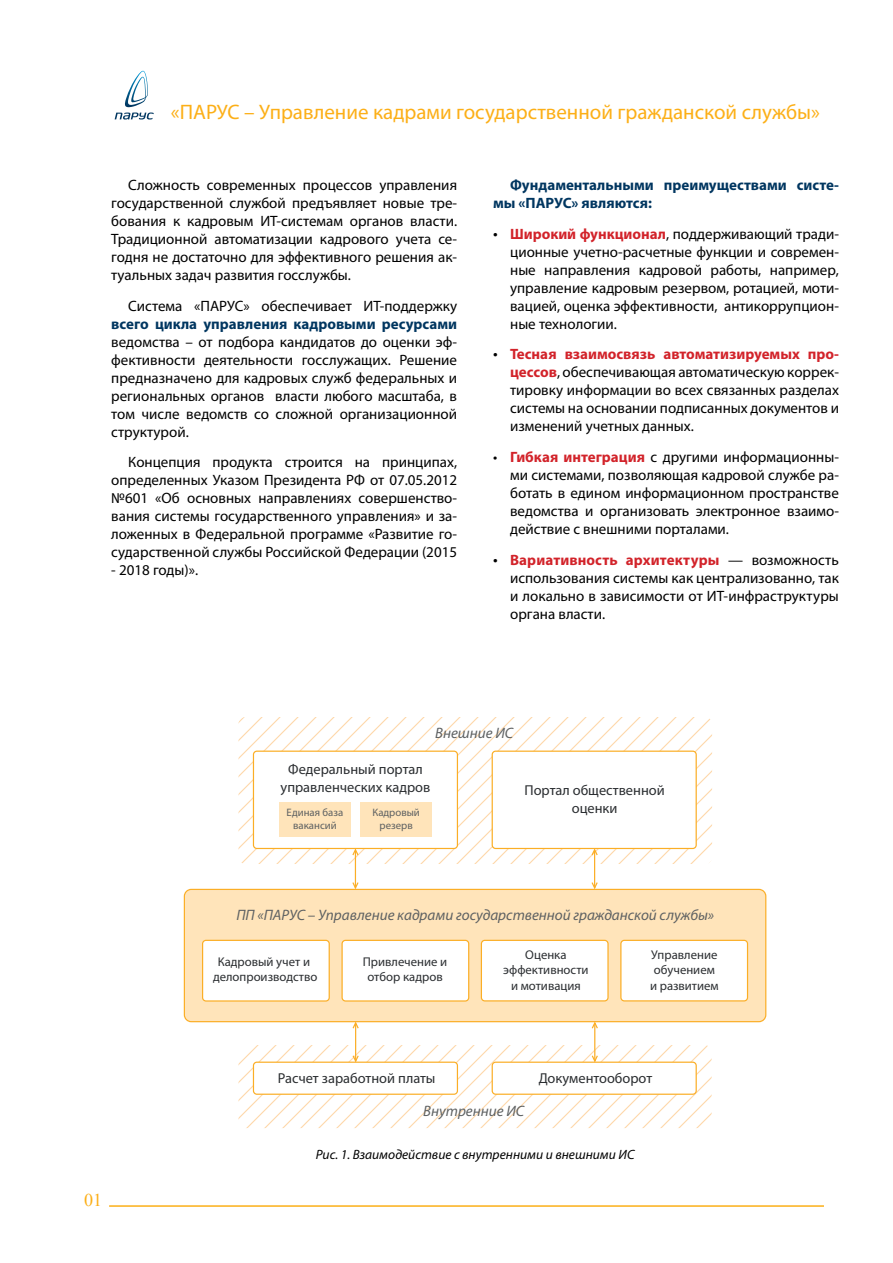
<style>
.page{position:relative;width:893px;height:1263px;background:#fff}
.page>*{position:absolute;margin:0;border:0;box-sizing:border-box;transform-origin:0 0}
.t1{font:21px "Myriad Pro";color:#fcaf17}
.t2{font:18px "Times New Roman";color:#fcaf17}
.t3{font:italic 15.15px "Myriad Pro";color:#5e6162}
.t4{font:15px/18px "Myriad Pro";color:#000;text-align:justify}
.t5{font:700 15px/18px "Myriad Pro";color:#003660}
.t6{font:14.4px/17.2px "Myriad Pro";color:#2b2e31;text-align:center}
.t7{font:italic 13.5px "Myriad Pro";color:#000}
.t8{font:12.75px/15.3px "Myriad Pro";color:#2b2e31;text-align:center}
.t9{font:10.8px/12.9px "Myriad Pro";color:#5e6162;text-align:center}
.s1{font-size:16.5px}
.s2{font-weight:700;color:#d2232a}
</style>
<div class="page">
<hr style="left:109px;top:1205px;width:715px;height:2px;background:#fcaf17">
<div style="left:184px;top:889px;width:582px;height:133px;background:#ffe4ba;border-radius:7px"></div>
<div style="left:184px;top:889px;width:582px;height:133px;border:1px solid #fbae26;border-radius:7px"></div>
<div style="left:342px;top:940px;width:127px;height:61px;background:#fff;border-radius:3px"></div>
<div style="left:341px;top:940px;width:128px;height:61px;border:1px solid #fbae26;border-radius:3px"></div>
<div style="left:203px;top:940px;width:126px;height:61px;background:#fff;border-radius:3px"></div>
<div style="left:202px;top:940px;width:128px;height:61px;border:1px solid #fbae26;border-radius:3px"></div>
<div style="left:481px;top:940px;width:127px;height:61px;background:#fff;border-radius:3px"></div>
<div style="left:481px;top:940px;width:128px;height:61px;border:1px solid #fbae26;border-radius:3px"></div>
<div style="left:621px;top:940px;width:126px;height:61px;background:#fff;border-radius:3px"></div>
<div style="left:620px;top:940px;width:128px;height:61px;border:1px solid #fbae26;border-radius:3px"></div>
<svg style="left:238px;top:1045px;width:474px;height:83px"></svg>
<div style="left:253px;top:1062px;width:204px;height:32px;background:#fff;border-radius:3px"></div>
<div style="left:253px;top:1061px;width:205px;height:34px;border:1px solid #fbae26;border-radius:3px"></div>
<div style="left:492px;top:1062px;width:204px;height:32px;background:#fff;border-radius:3px"></div>
<div style="left:492px;top:1061px;width:205px;height:34px;border:1px solid #fbae26;border-radius:3px"></div>
<svg style="left:238px;top:717px;width:474px;height:147px"></svg>
<div style="left:253px;top:751px;width:204px;height:97px;background:#fff;border-radius:3px"></div>
<div style="left:253px;top:750px;width:205px;height:99px;border:1px solid #fbae26;border-radius:3px"></div>
<div style="left:492px;top:751px;width:204px;height:97px;background:#fff;border-radius:3px"></div>
<div style="left:492px;top:750px;width:205px;height:99px;border:1px solid #fbae26;border-radius:3px"></div>
<div style="left:279px;top:802px;width:72px;height:34px;background:#ffe4ba"></div>
<div style="left:360px;top:802px;width:72px;height:34px;background:#ffe4ba"></div>
<hr style="left:355px;top:851px;width:1px;height:37px;background:#fbae26">
<svg style="left:351px;top:847px;width:9px;height:10px"></svg>
<svg style="left:351px;top:881px;width:9px;height:10px"></svg>
<hr style="left:594px;top:851px;width:1px;height:37px;background:#fbae26">
<svg style="left:590px;top:847px;width:9px;height:10px"></svg>
<svg style="left:590px;top:881px;width:9px;height:10px"></svg>
<hr style="left:355px;top:1024px;width:1px;height:37px;background:#fbae26">
<svg style="left:351px;top:1020px;width:9px;height:10px"></svg>
<svg style="left:351px;top:1054px;width:9px;height:9px"></svg>
<hr style="left:594px;top:1024px;width:1px;height:37px;background:#fbae26">
<svg style="left:591px;top:1020px;width:8px;height:10px"></svg>
<svg style="left:591px;top:1054px;width:8px;height:9px"></svg>
<img style="left:125px;top:71px;width:23px;height:37px">
<svg style="left:115px;top:113px;width:39px;height:7px"></svg>
<h1 class="t1" style="left:171px;top:99px;width:651px">«ПАРУС – Управление кадрами государственной гражданской службы»</h1>
<p class="t4" style="left:111px;top:176px;width:347px;text-indent:17px">Сложность современных процессов управления государственной службой предъявляет новые тре&shy;бования к кадровым ИТ-системам органов власти.<br>Традиционной автоматизации кадрового учета се&shy;годня не достаточно для эффективного решения ак&shy;туальных задач развития госслужбы.</p>
<p class="t4" style="left:128px;top:296px;width:330px">Система «ПАРУС» обеспечивает ИТ-поддержку</p>
<p class="t5" style="left:111px;top:314px;width:347px">всего цикла управления кадровыми ресурсами</p>
<p class="t4" style="left:111px;top:332px;width:347px">ведомства – от подбора кандидатов до оценки эф&shy;фективности деятельности госслужащих. Решение предназначено для кадровых служб федеральных и региональных органов власти любого масштаба, в том числе ведомств со сложной организационной структурой.</p>
<p class="t4" style="left:111px;top:453px;width:347px;text-indent:17px">Концепция продукта строится на принципах, определенных Указом Президента РФ от 07.05.2012 №601 «Об основных направлениях совершенство&shy;вания системы государственного управления» и за&shy;ложенных в Федеральной программе «Развитие го&shy;сударственной службы Российской Федерации (2015</p>
<p class="t4" style="left:111px;top:561px;width:88px">- 2018 годы)».</p>
<p class="t5" style="left:493px;top:175px;width:347px;text-indent:17px">Фундаментальными преимуществами систе&shy;мы «ПАРУС» являются:</p>
<p class="t4" style="left:510px;top:224px;width:330px;text-indent:-17px"><span class="s1">•</span> <span class="s2">Широкий функционал</span>, поддерживающий тради&shy;ционные учетно-расчетные функции и современ&shy;ные направления кадровой работы, например, управление кадровым резервом, ротацией, моти&shy;вацией, оценка эффективности, антикоррупцион&shy;ные технологии.</p>
<p class="t4" style="left:510px;top:345px;width:330px;text-indent:-17px"><span class="s1">•</span> <span class="s2">Тесная взаимосвязь автоматизируемых про&shy;цессов</span>, обеспечивающая автоматическую коррек&shy;тировку информации во всех связанных разделах системы на основании подписанных документов и изменений учетных данных.</p>
<p class="t4" style="left:510px;top:448px;width:330px;text-indent:-17px">• <span class="s2">Гибкая интеграция</span> с другими информационны&shy;ми системами, позволяющая кадровой службе ра&shy;ботать в едином информационном пространстве ведомства и организовать электронное взаимо&shy;действие с внешними порталами.</p>
<p class="t4" style="left:510px;top:551px;width:330px;text-indent:-17px"><span class="s1">•</span> <span class="s2">Вариативность архитектуры</span> — возможность использования системы как централизованно, так и локально в зависимости от ИТ-инфраструктуры органа власти.</p>
<p class="t2" style="left:84px;top:1188px;width:19px">01</p>
<p class="t3" style="left:435px;top:723px;width:80px">Внешние ИС</p>
<p class="t6" style="left:281px;top:761px;width:151px">Федеральный портал управленческих кадров</p>
<p class="t9" style="left:287px;top:806px;width:58px">Единая база вакансий</p>
<p class="t9" style="left:372px;top:806px;width:49px">Кадровый резерв</p>
<p class="t6" style="left:524px;top:782px;width:142px">Портал общественной оценки</p>
<p class="t3" style="left:236px;top:905px;width:479px">ПП «ПАРУС – Управление кадрами государственной гражданской службы»</p>
<p class="t8" style="left:213px;top:954px;width:106px">Кадровый учет и делопроизводство</p>
<p class="t8" style="left:503px;top:947px;width:87px">Оценка эффективности и мотивация</p>
<p class="t8" style="left:650px;top:947px;width:70px">Управление обучением и развитием</p>
<p class="t8" style="left:363px;top:954px;width:86px">Привлечение и отбор кадров</p>
<p class="t6" style="left:278px;top:1069px;width:159px">Расчет заработной платы</p>
<p class="t6" style="left:539px;top:1069px;width:115px">Документооборот</p>
<p class="t3" style="left:423px;top:1102px;width:102px">Внутренние ИС</p>
<p class="t7" style="left:316px;top:1146px;width:320px">Рис. 1. Взаимодействие с внутренними и внешними ИС</p>
</div>
